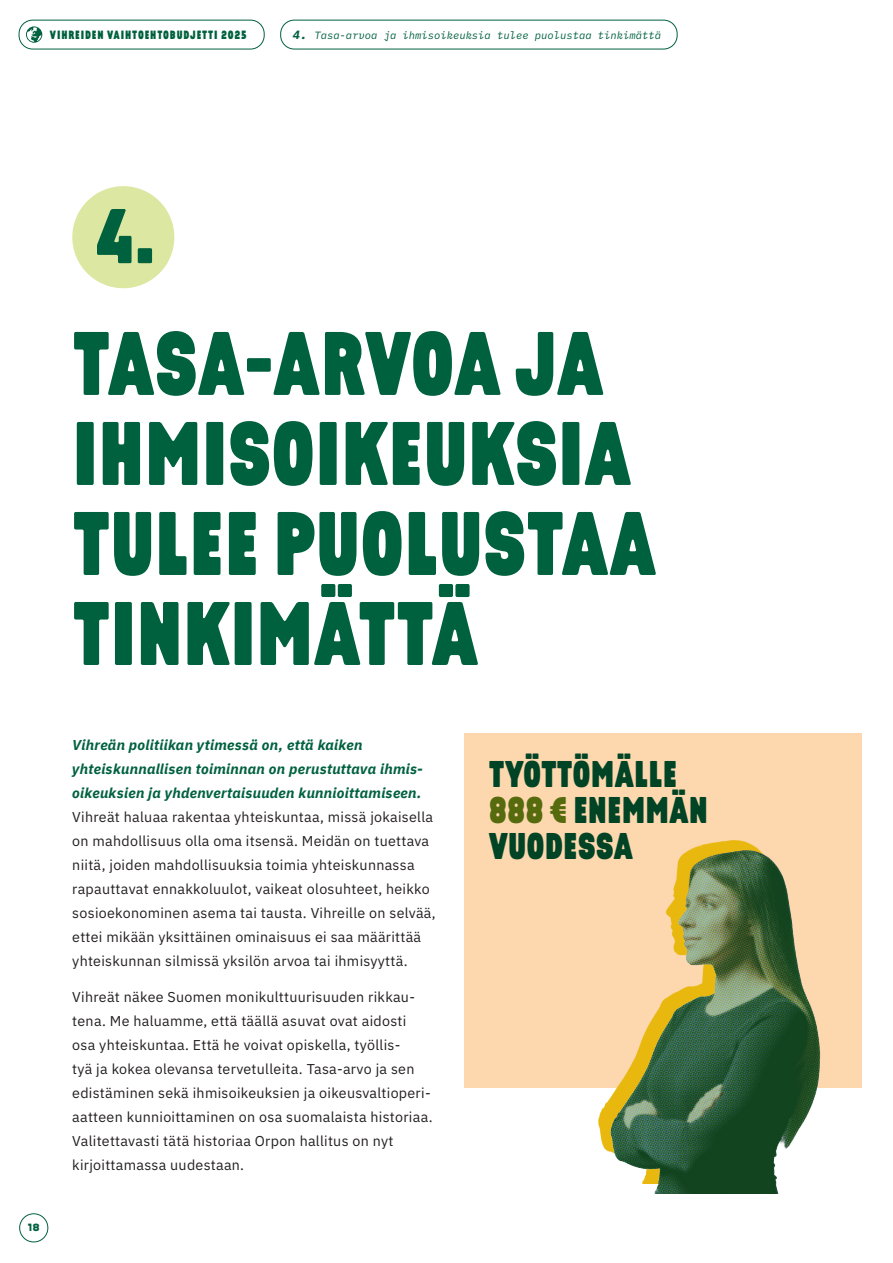
<style>
.page{position:relative;width:893px;height:1263px;background:#fff}
.page>*{position:absolute;margin:0;border:0;box-sizing:border-box;transform-origin:0 0}
.t1{font:90px/90px "Krana Fat A";color:#00613f}
.t2{font:77.4px "Krana Fat A";color:#00613f}
.t3{font:37.2px/36.2px "Krana Fat A";color:#004325}
.t4{font:14.25px/24px "IBM Plex Sans";letter-spacing:.02em;color:#231f20}
.t5{font:italic 700 14.25px/24px "IBM Plex Sans";letter-spacing:.02em;color:#00613f}
.t6{font:12px "Krana Fat A";letter-spacing:.07em;color:#00613f}
.t7{font:italic 10.5px "IBM Plex Mono";color:#00613f}
.t8{font:10.5px "Krana Fat B";color:#00613f}
.s1{font-weight:700;font-size:12px}
.s2{color:#556b0e}
</style>
<div class="page">
<div style="left:19px;top:20px;width:246px;height:29px;border:1px solid #00613f;border-radius:14px"></div>
<svg style="left:26px;top:26px;width:16px;height:17px"></svg>
<div style="left:19px;top:1213px;width:29px;height:29px;border:1px solid #00613f;border-radius:50%"></div>
<div style="left:280px;top:20px;width:397px;height:29px;border:1px solid #00613f;border-radius:14px"></div>
<div style="left:465px;top:733px;width:397px;height:354px;background:#fdd8af"></div>
<img style="left:568px;top:840px;width:294px;height:353px">
<div style="left:72px;top:186px;width:102px;height:102px;background:#dce8a2;border-radius:50%"></div>
<p class="t6" style="left:50px;top:27px;width:198px">VIHREIDEN VAIHTOEHTOBUDJETTI 2025</p>
<p class="t7" style="left:293px;top:27px;width:370px"><span class="s1">4.</span> Tasa-arvoa ja ihmisoikeuksia tulee puolustaa tinkimättä</p>
<p class="t8" style="left:28px;top:1220px;width:13px">18</p>
<h2 class="t2" style="left:95px;top:185px;width:62px">4.</h2>
<h1 class="t1" style="left:72px;top:318px;width:586px">TASA-ARVOA JA<br>IHMISOIKEUKSIA<br>TULEE PUOLUSTAA<br>TINKIMÄTTÄ</h1>
<p class="t5" style="left:72px;top:732px;width:352px">Vihreän politiikan ytimessä on, että kaiken yhteiskunnallisen toiminnan on perustuttava ihmis&shy;oikeuksien ja yhdenvertaisuuden kunnioittamiseen.</p>
<p class="t4" style="left:72px;top:804px;width:365px">Vihreät haluaa rakentaa yhteiskuntaa, missä jokaisella on mahdollisuus olla oma itsensä. Meidän on tuettava niitä, joiden mahdollisuuksia toimia yhteiskunnassa rapauttavat ennakkoluulot, vaikeat olosuhteet, heikko sosioekonominen asema tai tausta. Vihreille on selvää, ettei mikään yksittäinen ominaisuus ei saa määrittää yhteiskunnan silmissä yksilön arvoa tai ihmisyyttä.</p>
<p class="t4" style="left:72px;top:984px;width:362px">Vihreät näkee Suomen monikulttuurisuuden rikkau&shy;tena. Me haluamme, että täällä asuvat ovat aidosti osa yhteiskuntaa. Että he voivat opiskella, työllis-<br>tyä ja kokea olevansa tervetulleita. Tasa-arvo ja sen edistäminen sekä ihmisoikeuksien ja oikeusvaltioperi&shy;aatteen kunnioittaminen on osa suomalaista historiaa.<br>Valitettavasti tätä historiaa Orpon hallitus on nyt kirjoittamassa uudestaan.</p>
<h3 class="t3" style="left:489px;top:755px;width:221px">TYÖTTÖMÄLLE<br><span class="s2">888 €</span> ENEMMÄN<br>VUODESSA</h3>
</div>
